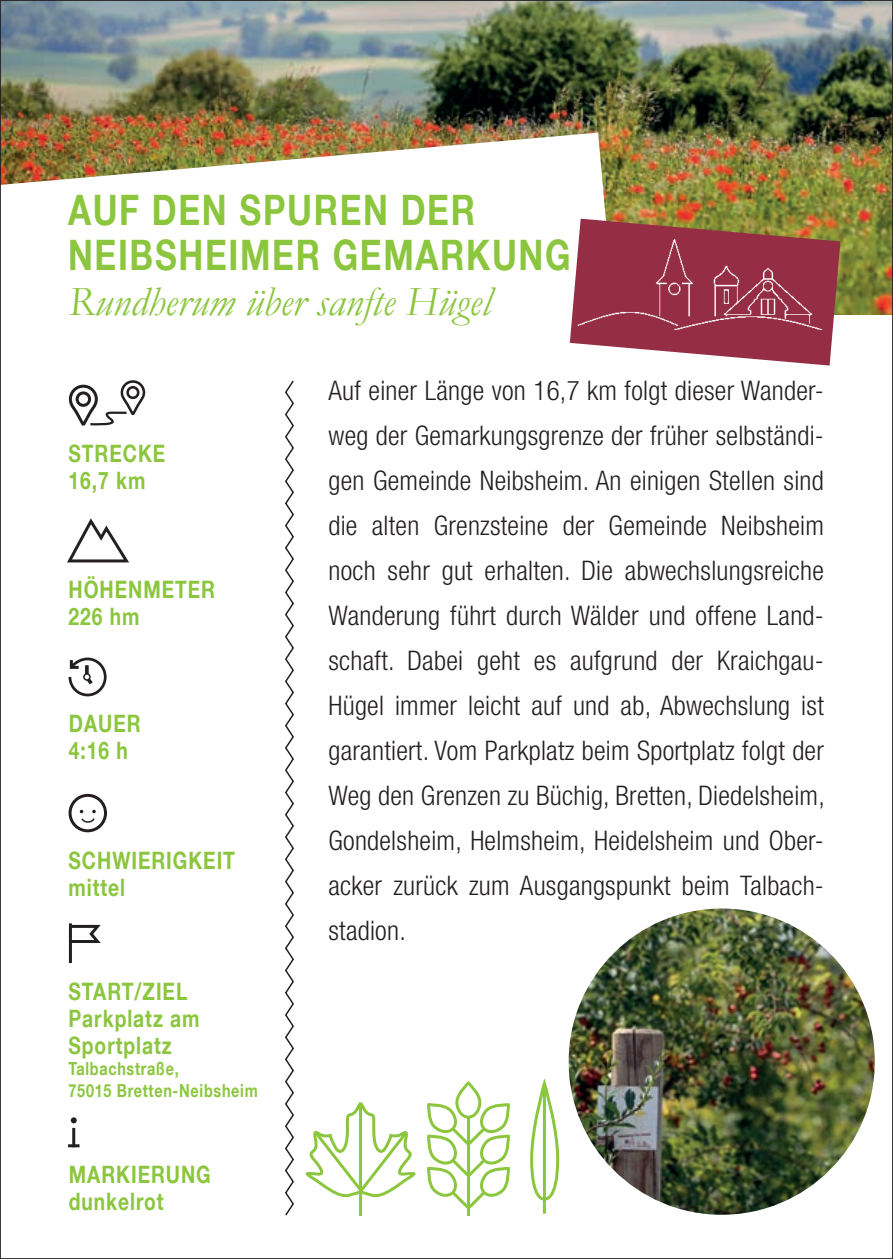
<style>
.page{position:relative;width:893px;height:1259px;background:#fff}
.page>*{position:absolute;margin:0;border:0;box-sizing:border-box;transform-origin:0 0}
.t1{font:700 42px/45px "Helvetica Neue LT Com";letter-spacing:.05em;color:#8bc63e;scale:.8 1}
.t2{font:italic 42px "Garamond";color:#8bc63e}
.t3{font:300 condensed 27px/45px "Helvetica Neue LT Com";letter-spacing:.01em;color:#231f20;text-align:justify}
.t4{font:700 24px/27px "Helvetica Neue LT Com";letter-spacing:.05em;color:#8bc63e;scale:.8 1}
.t5{font:700 18px/21.6px "Helvetica Neue LT Com";letter-spacing:.05em;color:#8bc63e;scale:.8 1}
</style>
<div class="page">
<img style="left:2px;top:2px;width:889px;height:312px">
<svg style="left:68px;top:380px;width:78px;height:46px"></svg>
<svg style="left:2px;top:133px;width:616px;height:210px"></svg>
<svg style="left:285px;top:380px;width:9px;height:836px"></svg>
<svg style="left:67px;top:518px;width:62px;height:45px"></svg>
<div style="left:69px;top:794px;width:38px;height:38px;border:3px solid #231f20;border-radius:50%"></div>
<svg style="left:80px;top:810px;width:16px;height:13px"></svg>
<svg style="left:68px;top:924px;width:33px;height:20px"></svg>
<hr style="left:69px;top:923px;width:3px;height:40px;background:#231f20">
<svg style="left:68px;top:657px;width:39px;height:40px"></svg>
<div style="left:83px;top:673px;width:8px;height:8px;border:2px solid #231f20;border-radius:50%"></div>
<img style="left:569px;top:908px;width:306px;height:306px;border-radius:153px">
<svg style="left:71px;top:1117px;width:6px;height:6px"></svg>
<hr style="left:72px;top:1128px;width:3px;height:19px;background:#231f20">
<svg style="left:68px;top:1144px;width:12px;height:3px"></svg>
<hr style="left:543px;top:1083px;width:3px;height:130px;background:#8bc63e">
<svg style="left:530px;top:1083px;width:30px;height:119px"></svg>
<hr style="left:359px;top:1106px;width:3px;height:110px;background:#8bc63e">
<hr style="left:467px;top:1117px;width:3px;height:99px;background:#8bc63e">
<svg style="left:305px;top:1083px;width:205px;height:126px"></svg>
<svg style="left:570px;top:219px;width:270px;height:146px"></svg>
<img style="left:578px;top:239px;width:244px;height:91px">
<h1 class="t1" style="left:68px;top:186px;width:630px">AUF DEN SPUREN DER<br>NEIBSHEIMER GEMARKUNG</h1>
<h1 class="t2" style="left:68px;top:273px;width:424px">Rundherum über sanfte Hügel</h1>
<p class="t4" style="left:69px;top:439px;width:122px">STRECKE<br>16,7 km</p>
<p class="t4" style="left:69px;top:576px;width:185px">HÖHENMETER<br>226 hm</p>
<p class="t4" style="left:69px;top:709px;width:91px">DAUER<br>4:16 h</p>
<p class="t4" style="left:69px;top:846px;width:210px">SCHWIERIGKEIT mittel</p>
<p class="t4" style="left:69px;top:977px;width:165px">START/ZIEL<br>Parkplatz am<br>Sportplatz</p>
<p class="t5" style="left:69px;top:1057px;width:238px">Talbachstraße,<br>75015 Bretten-Neibsheim</p>
<p class="t4" style="left:69px;top:1159px;width:179px">MARKIERUNG dunkelrot</p>
<p class="t3" style="left:328px;top:367px;width:498px">Auf einer Länge von 16,7 km folgt dieser Wander&shy;weg der Gemarkungsgrenze der früher selbständi&shy;gen Gemeinde Neibsheim. An einigen Stellen sind die alten Grenzsteine der Gemeinde Neibsheim noch sehr gut erhalten. Die abwechslungsreiche Wanderung führt durch Wälder und offene Land&shy;schaft. Dabei geht es aufgrund der Kraichgau-Hügel immer leicht auf und ab, Abwechslung ist garantiert. Vom Parkplatz beim Sportplatz folgt der Weg den Grenzen zu Büchig, Bretten, Diedelsheim, Gondelsheim, Helmsheim, Heidelsheim und Ober&shy;acker zurück zum Ausgangspunkt beim Talbach&shy;stadion.</p>
</div>
